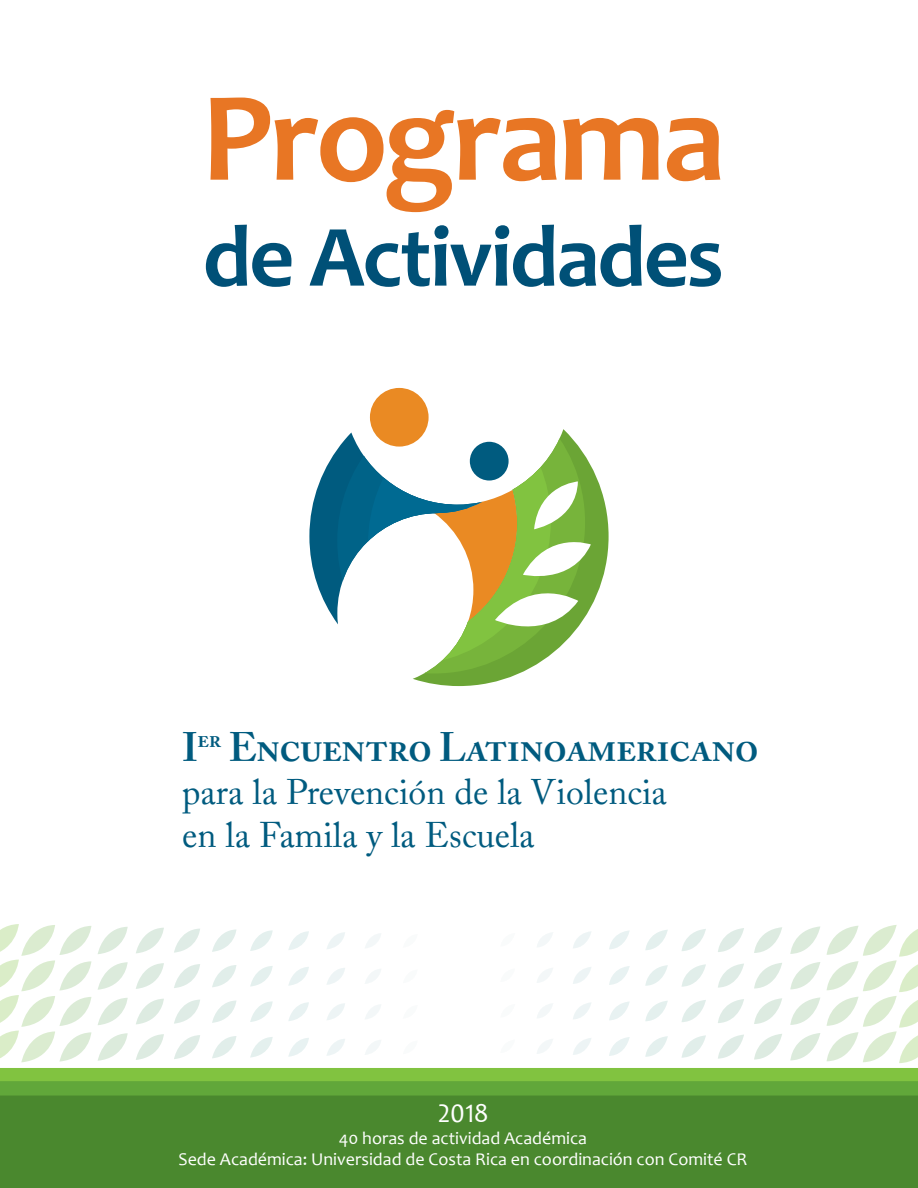
<style>
.page{position:relative;width:918px;height:1188px;background:#fff}
.page>*{position:absolute;margin:0;border:0;box-sizing:border-box;transform-origin:0 0}
.t1{font:700 128.55px "Candara";letter-spacing:-.025em;color:#e87624}
.t2{font:700 88.35px "Candara";letter-spacing:-.025em;color:#005077}
.t3{font:41.4px "Adobe Caslon Semibold SC";letter-spacing:-.025em;color:#005b7f}
.t4{font:35.7px/42.9px "Adobe Caslon";color:#005b7f}
.t5{font:27px "Candara";color:#fff}
.t6{font:18px/21.6px "Candara";color:#fff;text-align:center}
</style>
<div class="page">
<svg style="left:98px;top:927px;width:30px;height:27px"></svg>
<svg style="left:136px;top:928px;width:28px;height:25px"></svg>
<svg style="left:174px;top:929px;width:26px;height:24px"></svg>
<svg style="left:212px;top:929px;width:24px;height:23px"></svg>
<svg style="left:250px;top:930px;width:23px;height:21px"></svg>
<svg style="left:288px;top:931px;width:21px;height:19px"></svg>
<svg style="left:327px;top:932px;width:18px;height:17px"></svg>
<svg style="left:365px;top:934px;width:16px;height:14px"></svg>
<svg style="left:98px;top:962px;width:30px;height:28px"></svg>
<svg style="left:136px;top:963px;width:28px;height:26px"></svg>
<svg style="left:174px;top:964px;width:26px;height:24px"></svg>
<svg style="left:212px;top:965px;width:24px;height:22px"></svg>
<svg style="left:250px;top:966px;width:23px;height:21px"></svg>
<svg style="left:288px;top:967px;width:21px;height:19px"></svg>
<svg style="left:327px;top:968px;width:18px;height:17px"></svg>
<svg style="left:365px;top:969px;width:16px;height:15px"></svg>
<svg style="left:98px;top:998px;width:30px;height:27px"></svg>
<svg style="left:136px;top:999px;width:28px;height:25px"></svg>
<svg style="left:174px;top:1000px;width:26px;height:24px"></svg>
<svg style="left:212px;top:1000px;width:24px;height:23px"></svg>
<svg style="left:250px;top:1001px;width:23px;height:21px"></svg>
<svg style="left:288px;top:1002px;width:21px;height:19px"></svg>
<svg style="left:327px;top:1003px;width:18px;height:17px"></svg>
<svg style="left:365px;top:1005px;width:16px;height:14px"></svg>
<svg style="left:0;top:924px;width:91px;height:139px"></svg>
<svg style="left:98px;top:1033px;width:30px;height:28px"></svg>
<svg style="left:136px;top:1034px;width:28px;height:26px"></svg>
<svg style="left:174px;top:1035px;width:26px;height:24px"></svg>
<svg style="left:212px;top:1036px;width:24px;height:22px"></svg>
<svg style="left:250px;top:1037px;width:23px;height:21px"></svg>
<svg style="left:288px;top:1038px;width:21px;height:19px"></svg>
<svg style="left:327px;top:1039px;width:18px;height:17px"></svg>
<svg style="left:365px;top:1040px;width:16px;height:15px"></svg>
<svg style="left:790px;top:1033px;width:30px;height:27px"></svg>
<svg style="left:754px;top:1034px;width:28px;height:26px"></svg>
<svg style="left:718px;top:1035px;width:26px;height:24px"></svg>
<svg style="left:682px;top:1035px;width:24px;height:23px"></svg>
<svg style="left:645px;top:1036px;width:23px;height:21px"></svg>
<svg style="left:609px;top:1037px;width:21px;height:19px"></svg>
<svg style="left:573px;top:1038px;width:18px;height:17px"></svg>
<svg style="left:537px;top:1039px;width:16px;height:15px"></svg>
<svg style="left:790px;top:997px;width:30px;height:28px"></svg>
<svg style="left:754px;top:998px;width:28px;height:26px"></svg>
<svg style="left:718px;top:999px;width:26px;height:24px"></svg>
<svg style="left:682px;top:1000px;width:24px;height:22px"></svg>
<svg style="left:645px;top:1001px;width:23px;height:20px"></svg>
<svg style="left:609px;top:1002px;width:21px;height:18px"></svg>
<svg style="left:573px;top:1003px;width:18px;height:16px"></svg>
<svg style="left:537px;top:1004px;width:16px;height:14px"></svg>
<svg style="left:790px;top:962px;width:30px;height:27px"></svg>
<svg style="left:754px;top:963px;width:28px;height:26px"></svg>
<svg style="left:718px;top:964px;width:26px;height:24px"></svg>
<svg style="left:682px;top:964px;width:24px;height:23px"></svg>
<svg style="left:645px;top:965px;width:23px;height:21px"></svg>
<svg style="left:609px;top:966px;width:21px;height:19px"></svg>
<svg style="left:573px;top:967px;width:18px;height:17px"></svg>
<svg style="left:537px;top:968px;width:16px;height:15px"></svg>
<svg style="left:827px;top:925px;width:91px;height:138px"></svg>
<svg style="left:790px;top:926px;width:30px;height:28px"></svg>
<svg style="left:754px;top:927px;width:28px;height:26px"></svg>
<svg style="left:718px;top:928px;width:26px;height:24px"></svg>
<svg style="left:682px;top:929px;width:24px;height:22px"></svg>
<svg style="left:645px;top:930px;width:23px;height:20px"></svg>
<svg style="left:609px;top:931px;width:21px;height:18px"></svg>
<svg style="left:573px;top:931px;width:18px;height:17px"></svg>
<svg style="left:537px;top:933px;width:16px;height:14px"></svg>
<svg style="left:413px;top:466px;width:196px;height:220px"></svg>
<div style="left:370px;top:388px;width:59px;height:59px;background:#ea8a23;border-radius:50%"></div>
<svg style="left:309px;top:429px;width:282px;height:245px"></svg>
<div style="left:0;top:1068px;width:918px;height:13px;background:#81c340"></div>
<div style="left:0;top:1081px;width:918px;height:15px;background:#61a73a"></div>
<div style="left:0;top:1096px;width:918px;height:92px;background:#4a882e"></div>
<p class="t1" style="left:201px;top:57px;width:525px">Programa</p>
<p class="t2" style="left:203px;top:201px;width:522px">de Actividades</p>
<p class="t3" style="left:182px;top:722px;width:578px">I<sup>er</sup> Encuentro Latinoamericano</p>
<p class="t4" style="left:182px;top:771px;width:486px">para la Prevención de la Violencia en la Famila y la Escuela</p>
<p class="t5" style="left:438px;top:1096px;width:52px">2018</p>
<p class="t6" style="left:179px;top:1127px;width:570px">40 horas de actividad Académica<br>Sede Académica: Universidad de Costa Rica en coordinación con Comité CR</p>
</div>
